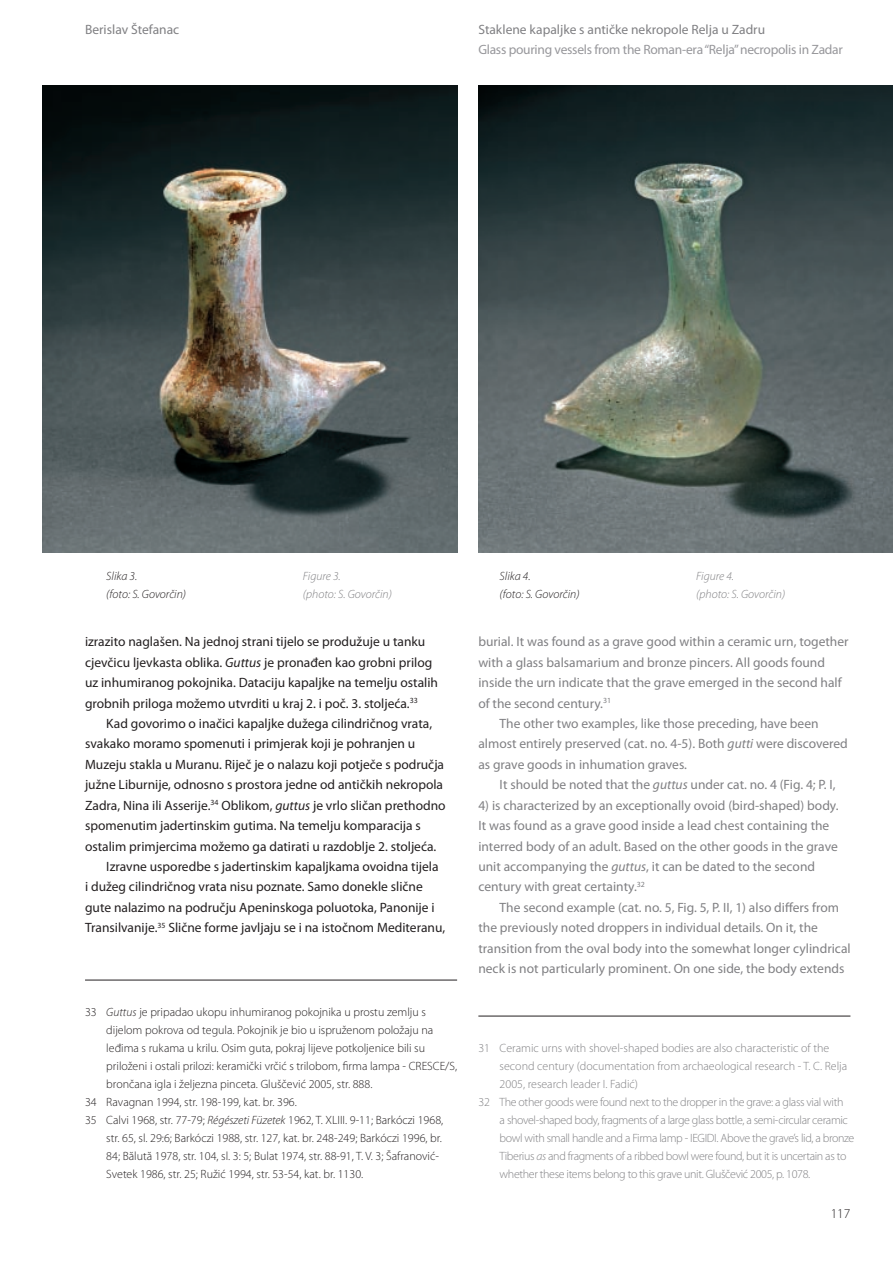
<style>
.page{position:relative;width:893px;height:1263px;background:#fff}
.page>*{position:absolute;margin:0;border:0;box-sizing:border-box;transform-origin:0 0}
.t1{font:13.5px/20.4px "Myriad Pro";color:#808083}
.t2{font:13.5px/20.4px "Myriad Pro";color:#231f20}
.t3{font:13.5px "Myriad Pro";letter-spacing:-.02em;color:#97979b}
.t4{font:300 13.5px "Myriad Pro";color:#231f20}
.t5{font:300 12px "Myriad Pro";color:#231f20}
.t6{font:300 12px "Myriad Pro";letter-spacing:-.03em;color:#808083}
.t7{font:300 12px "Myriad Pro";color:#808083}
.t8{font:italic 300 12px/18px "Myriad Pro";color:#808083}
.t9{font:italic 300 12px/18px "Myriad Pro";color:#231f20}
.s1{font-style:italic}
</style>
<div class="page">
<hr style="left:85px;top:980px;width:372px;height:1px;background:#231f20">
<hr style="left:478px;top:1016px;width:372px;height:1px;background:#231f20">
<img style="left:43px;top:85px;width:414px;height:468px">
<img style="left:478px;top:85px;width:415px;height:468px">
<p class="t1" style="left:85px;top:19px;width:96px">Berislav Štefanac</p>
<p class="t1" style="left:478px;top:19px;width:288px">Staklene kapaljke s antičke nekropole Relja u Zadru</p>
<p class="t3" style="left:478px;top:42px;width:366px">Glass pouring vessels from the Roman-era “Relja” necropolis in Zadar</p>
<p class="t9" style="left:106px;top:567px;width:81px">Slika 3.<br>(foto: S. Govorčin)</p>
<p class="t8" style="left:303px;top:567px;width:91px">Figure 3.<br>(photo: S. Govorčin)</p>
<p class="t9" style="left:500px;top:567px;width:81px">Slika 4.<br>(foto: S. Govorčin)</p>
<p class="t8" style="left:696px;top:567px;width:91px">Figure 4.<br>(photo: S. Govorčin)</p>
<p class="t2" style="left:85px;top:631px;width:355px">izrazito naglašen. Na jednoj strani tijelo se produžuje u tanku cjevčicu ljevkasta oblika. <span class="s1">Guttus</span> je pronađen kao grobni prilog uz inhumiranog pokojnika. Dataciju kapaljke na temelju ostalih grobnih priloga možemo utvrditi u kraj 2. i poč. 3. stoljeća.<sup>33</sup></p>
<p class="t2" style="left:106px;top:713px;width:327px">Kad govorimo o inačici kapaljke dužega cilindričnog vrata,</p>
<p class="t2" style="left:85px;top:733px;width:332px">svakako moramo spomenuti i primjerak koji je pohranjen u</p>
<p class="t2" style="left:85px;top:754px;width:361px">Muzeju stakla u Muranu. Riječ je o nalazu koji potječe s područja</p>
<p class="t2" style="left:85px;top:774px;width:360px">južne Liburnije, odnosno s prostora jedne od antičkih nekropola</p>
<p class="t2" style="left:85px;top:795px;width:362px">Zadra, Nina ili Asserije.<sup>34</sup> Oblikom, <span class="s1">guttus</span> je vrlo sličan prethodno</p>
<p class="t2" style="left:85px;top:815px;width:337px">spomenutim jadertinskim gutima. Na temelju komparacija s</p>
<p class="t2" style="left:85px;top:835px;width:353px">ostalim primjercima možemo ga datirati u razdoblje 2. stoljeća.</p>
<p class="t2" style="left:106px;top:856px;width:334px">Izravne usporedbe s jadertinskim kapaljkama ovoidna tijela</p>
<p class="t2" style="left:85px;top:876px;width:339px">i dužeg cilindričnog vrata nisu poznate. Samo donekle slične</p>
<p class="t2" style="left:85px;top:897px;width:351px">gute nalazimo na području Apeninskoga poluotoka, Panonije i</p>
<p class="t2" style="left:85px;top:917px;width:362px">Transilvanije.<sup>35</sup> Slične forme javljaju se i na istočnom Mediteranu,</p>
<p class="t5" style="left:85px;top:1005px;width:342px">33 <span class="s1">Guttus</span> je pripadao ukopu inhumiranog pokojnika u prostu zemlju s</p>
<p class="t5" style="left:106px;top:1023px;width:328px">dijelom pokrova od tegula. Pokojnik je bio u ispruženom položaju na</p>
<p class="t5" style="left:106px;top:1041px;width:320px">leđima s rukama u krilu. Osim guta, pokraj lijeve potkoljenice bili su</p>
<p class="t5" style="left:106px;top:1059px;width:352px">priloženi i ostali prilozi: keramički vrčić s trilobom, firma lampa - CRESCE/S,</p>
<p class="t5" style="left:106px;top:1077px;width:268px">brončana igla i željezna pinceta. Gluščević 2005, str. 888.</p>
<p class="t5" style="left:85px;top:1095px;width:213px">34 Ravagnan 1994, str. 198-199, kat. br. 396.</p>
<p class="t5" style="left:85px;top:1113px;width:360px">35 Calvi 1968, str. 77-79; <span class="s1">Régészeti Füzetek</span> 1962, T. XLIII. 9-11; Barkóczi 1968,</p>
<p class="t5" style="left:106px;top:1131px;width:337px">str. 65, sl. 29:6; Barkóczi 1988, str. 127, kat. br. 248-249; Barkóczi 1996, br.</p>
<p class="t5" style="left:106px;top:1149px;width:334px">84; Bălută 1978, str. 104, sl. 3: 5; Bulat 1974, str. 88-91, T. V. 3; Šafranović-</p>
<p class="t5" style="left:106px;top:1167px;width:258px">Svetek 1986, str. 25; Ružić 1994, str. 53-54, kat. br. 1130.</p>
<p class="t1" style="left:478px;top:631px;width:372px">burial. It was found as a grave good within a ceramic urn, together</p>
<p class="t1" style="left:478px;top:652px;width:348px">with a glass balsamarium and bronze pincers. All goods found</p>
<p class="t1" style="left:478px;top:672px;width:365px">inside the urn indicate that the grave emerged in the second half</p>
<p class="t1" style="left:478px;top:693px;width:134px">of the second century.<sup>31</sup></p>
<p class="t1" style="left:500px;top:713px;width:320px">The other two examples, like those preceding, have been</p>
<p class="t1" style="left:478px;top:733px;width:371px">almost entirely preserved (cat. no. 4-5). Both <span class="s1">gutti</span> were discovered</p>
<p class="t1" style="left:478px;top:754px;width:210px">as grave goods in inhumation graves.</p>
<p class="t1" style="left:500px;top:774px;width:337px">It should be noted that the <span class="s1">guttus</span> under cat. no. 4 (Fig. 4; P. I,</p>
<p class="t1" style="left:478px;top:795px;width:362px">4) is characterized by an exceptionally ovoid (bird-shaped) body.<br>It was found as a grave good inside a lead chest containing the interred body of an adult. Based on the other goods in the grave unit accompanying the <span class="s1">guttus</span>, it can be dated to the second century with great certainty.<sup>32</sup></p>
<p class="t1" style="left:478px;top:897px;width:374px;text-indent:21px">The second example (cat. no. 5, Fig. 5, P. II, 1) also differs from the previously noted droppers in individual details. On it, the transition from the oval body into the somewhat longer cylindrical neck is not particularly prominent. On one side, the body extends</p>
<p class="t7" style="left:478px;top:1041px;width:352px">31 Ceramic urns with shovel-shaped bodies are also characteristic of the</p>
<p class="t7" style="left:500px;top:1059px;width:349px">second century (documentation from archaeological research - T. C. Relja</p>
<p class="t7" style="left:500px;top:1077px;width:140px">2005, research leader I. Fadić)</p>
<p class="t6" style="left:478px;top:1095px;width:367px">32 The other goods were found next to the dropper in the grave: a glass vial with</p>
<p class="t6" style="left:500px;top:1113px;width:350px">a shovel-shaped body, fragments of a large glass bottle, a semi-circular ceramic</p>
<p class="t6" style="left:500px;top:1131px;width:356px">bowl with small handle and a Firma lamp - IEGIDI. Above the grave’s lid, a bronze</p>
<p class="t6" style="left:500px;top:1149px;width:348px">Tiberius <span class="s1">as</span> and fragments of a ribbed bowl were found, but it is uncertain as to</p>
<p class="t6" style="left:500px;top:1167px;width:312px">whether these items belong to this grave unit. Gluščević 2005, p. 1078.</p>
<p class="t4" style="left:831px;top:1205px;width:21px">117</p>
</div>
